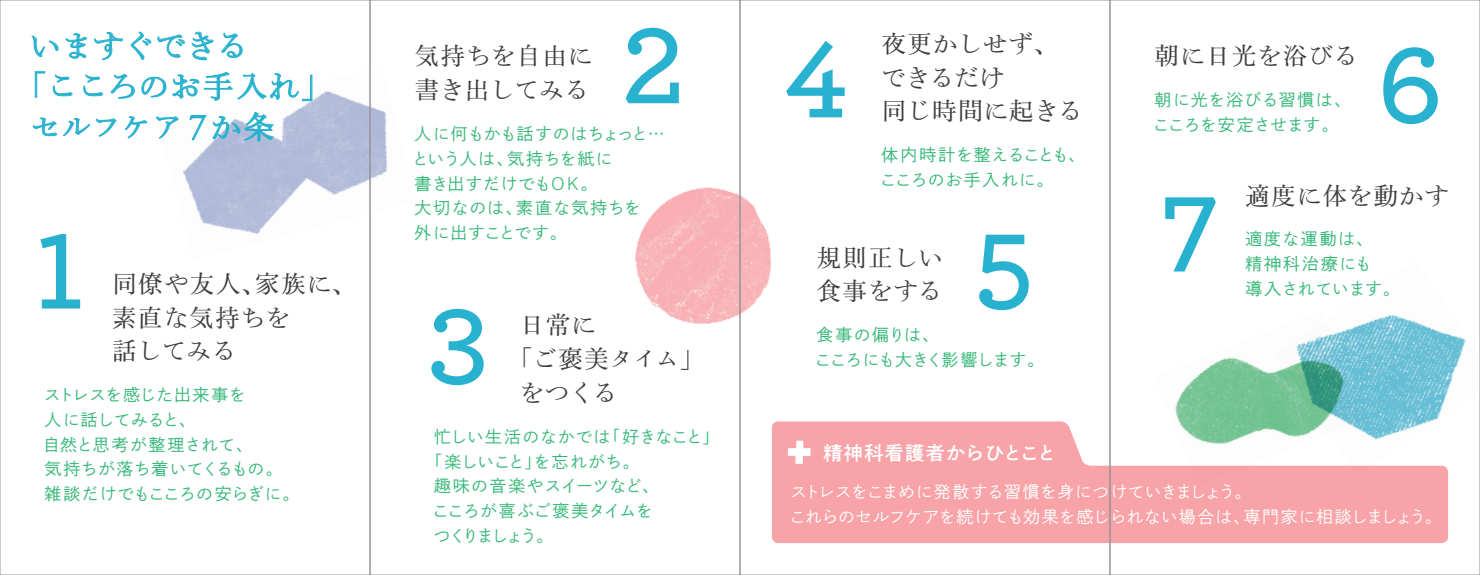
<style>
.page{position:relative;width:1480px;height:575px;background:#fff}
.page>*{position:absolute;margin:0;border:0;box-sizing:border-box;transform-origin:0 0}
.t1{font:600 112.5px "Archer";color:#28b2cf}
.t2{font:500 31.5px "Iwa O Min Pro";color:#28b2cf}
.t3{font:500 24.75px/33.8px "Iwa O Min Pro";letter-spacing:.025em;color:#3e3e3f}
.t4{font:19.12px "Shuei Go Gin Std B";letter-spacing:.07em;color:#fff}
.t5{font:16.88px/24.8px "Shuei Go Gin Std L";letter-spacing:.025em;color:#33b777}
.t6{font:16.88px/24.8px "Shuei Go Gin Std L";letter-spacing:.005em;color:#fff}
.t7{font:16.88px "Shuei Go Gin Std L";color:#33b777}
.t8{font:16.88px/24.8px "Shuei Go Gin Std L";letter-spacing:-.035em;color:#33b777}
.t9{font:16.88px "Shuei Go Gin Std L";letter-spacing:.045em;color:#33b777}
.t10{font:16.88px/24.8px "Shuei Go Gin Std L";letter-spacing:.12em;color:#33b777}
.t11{font:16.88px "Shuei Go Gin Std L";letter-spacing:.06em;color:#33b777}
.t12{font:16.88px "Shuei Go Gin Std L";letter-spacing:-.01em;color:#33b777}
.t13{font:16.88px "Shuei Go Gin Std L";letter-spacing:-.14em;color:#33b777}
.s1{font-family:"Adobe Garamond Pro";font-weight:400;font-size:35.32px}
.s2{font-size:31.28px}
.s3{font-family:"Atlas Grotesk";font-weight:300;font-size:16.65px}
</style>
<div class="page">
<img style="left:183px;top:74px;width:205px;height:160px">
<img style="left:635px;top:187px;width:137px;height:137px">
<div style="left:772px;top:421px;width:676px;height:121px;background:#f7a3a8"></div>
<svg style="left:32px;top:32px;width:280px;height:109px"></svg>
<svg style="left:788px;top:440px;width:23px;height:23px"></svg>
<img style="left:1363px;top:314px;width:103px;height:160px">
<img style="left:1154px;top:323px;width:209px;height:162px">
<h2 class="t2" style="left:30px;top:25px;width:219px">いますぐできる</h2>
<h2 class="t2" style="left:15px;top:65px;width:320px">「こころのお手入れ」</h2>
<h2 class="t2" style="left:30px;top:106px;width:247px">セルフケア <span class="s1">7</span><span class="s2">か</span>条</h2>
<h1 class="t1" style="left:36px;top:186px;width:50px">1</h1>
<h3 class="t3" style="left:112px;top:266px;width:246px">同僚や友人、家族に、素直な気持ちを<br>話してみる</h3>
<p class="t5" style="left:43px;top:381px;width:258px">ストレスを感じた出来事を<br>人に話してみると、<br>自然と思考が整理されて、<br>気持ちが落ち着いてくるもの。雑談だけでもこころの安らぎに。</p>
<h1 class="t1" style="left:621px;top:-12px;width:229px">2 4</h1>
<h3 class="t3" style="left:881px;top:26px;width:203px">夜更かしせず、できるだけ<br>同じ時間に起きる</h3>
<p class="t5" style="left:879px;top:142px;width:207px">体内時計を整えることも、こころのお手入れに。</p>
<h3 class="t3" style="left:415px;top:39px;width:179px">気持ちを自由に書き出してみる</h3>
<h3 class="t3" style="left:1154px;top:39px;width:205px">朝に日光を浴びる</h3>
<p class="t5" style="left:1152px;top:87px;width:200px">朝に光を浴びる習慣は、こころを安定させます。</p>
<h1 class="t1" style="left:1377px;top:1px;width:67px">6</h1>
<p class="t5" style="left:412px;top:121px;width:254px">人に何もかも話すのはちょっと…という人は、気持ちを紙に<br>書き出すだけでも<span class="s3">OK</span>。<br>大切なのは、素直な気持ちを<br>外に出すことです。</p>
<h3 class="t3" style="left:1245px;top:178px;width:205px">適度に体を動かす</h3>
<p class="t10" style="left:1245px;top:226px;width:129px">適度な運動は、精神科治療にも</p>
<h1 class="t1" style="left:1161px;top:149px;width:58px">7</h1>
<h1 class="t1" style="left:974px;top:187px;width:61px">5</h1>
<h3 class="t3" style="left:816px;top:240px;width:128px">規則正しい食事をする</h3>
<p class="t8" style="left:814px;top:322px;width:231px">食事の偏りは、<br>こころにも大きく影響します。</p>
<p class="t12" style="left:1245px;top:277px;width:156px">導入されています。</p>
<h1 class="t1" style="left:428px;top:262px;width:63px">3</h1>
<h3 class="t3" style="left:520px;top:307px;width:78px">日常に</h3>
<h3 class="t3" style="left:507px;top:341px;width:199px">「ご褒美タイム」</h3>
<h3 class="t3" style="left:519px;top:375px;width:99px">をつくる</h3>
<p class="t9" style="left:434px;top:424px;width:287px">忙しい生活のなかでは「好きなこと」</p>
<p class="t7" style="left:426px;top:449px;width:215px">「楽しいこと」を忘れがち。</p>
<p class="t11" style="left:434px;top:474px;width:227px">趣味の音楽やスイーツなど、</p>
<p class="t7" style="left:432px;top:499px;width:222px">こころが喜ぶご褒美タイムを</p>
<p class="t13" style="left:433px;top:523px;width:122px">つくりましょう。</p>
<p class="t4" style="left:823px;top:438px;width:234px">精神科看護者からひとこと</p>
<p class="t6" style="left:789px;top:479px;width:654px">ストレスをこまめに発散する習慣を身につけていきましょう。<br>これらのセルフケアを続けても効果を感じられない場合は、専門家に相談しましょう。</p>
</div>
